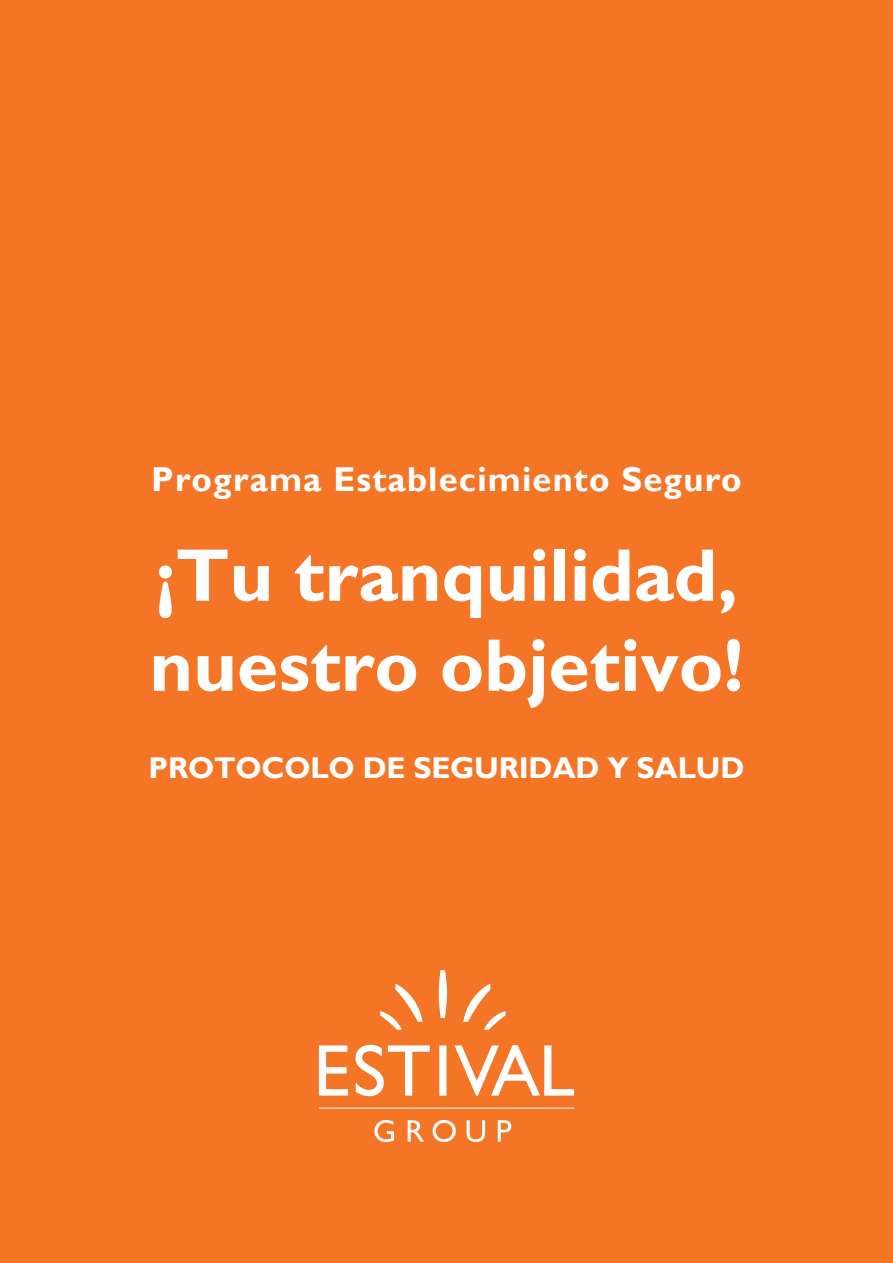
<style>
.page{position:relative;width:893px;height:1263px;background:#f47525}
.page>*{position:absolute;margin:0;border:0;box-sizing:border-box;transform-origin:0 0}
.t1{font:700 75px/90px "Gill Sans";color:#fff}
.t2{font:700 34.5px "Gill Sans";letter-spacing:.035em;color:#fff}
.t3{font:700 30px "Gill Sans";letter-spacing:-.01em;color:#fff}
</style>
<div class="page">
<svg style="left:319px;top:970px;width:255px;height:172px"></svg>
<p class="t2" style="left:151px;top:458px;width:592px">Programa Establecimiento Seguro</p>
<p class="t1" style="left:149px;top:532px;width:596px">¡Tu tranquilidad, nuestro objetivo!</p>
<p class="t3" style="left:149px;top:750px;width:597px">PROTOCOLO DE SEGURIDAD Y SALUD</p>
</div>
